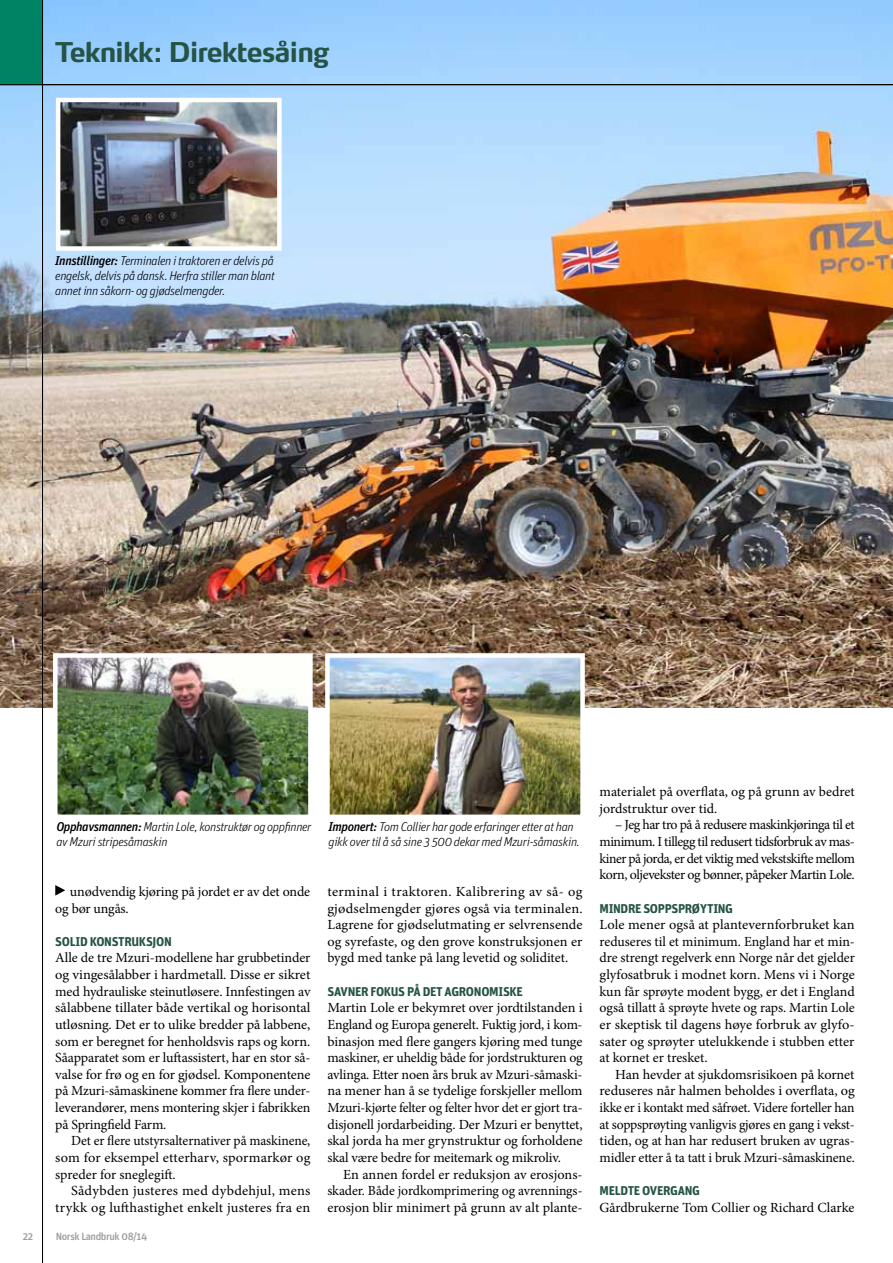
<style>
.page{position:relative;width:893px;height:1263px;background:#fff}
.page>*{position:absolute;margin:0;border:0;box-sizing:border-box;transform-origin:0 0}
.t1{font:700 27px "Max OT";letter-spacing:-.04em;color:#255346}
.t2{font:13.95px/16.6px "Minion Pro";letter-spacing:-.005em;color:#000;text-align:justify}
.t3{font:13.95px/16.6px "Minion Pro";letter-spacing:.015em;color:#000;text-align:right}
.t4{font:italic 300 12.75px/15px "Unit OT";letter-spacing:-.03em;color:#000}
.t5{font:700 12.75px "Unit OT";letter-spacing:-.025em;color:#255346}
.t6{font:500 10.5px "Unit OT";letter-spacing:-.04em;color:#9c9e9f}
.s1{font-weight:500}
</style>
<div class="page">
<img style="left:0;top:0;width:893px;height:708px">
<img style="left:61px;top:103px;width:216px;height:143px">
<div style="left:56px;top:98px;width:226px;height:153px;border:4px solid #fff"></div>
<svg style="left:55px;top:885px;width:10px;height:10px"></svg>
<img style="left:58px;top:658px;width:250px;height:156px">
<div style="left:53px;top:653px;width:260px;height:166px;border:4px solid #fff"></div>
<img style="left:330px;top:658px;width:250px;height:156px">
<div style="left:325px;top:653px;width:260px;height:166px;border:4px solid #fff"></div>
<div style="left:0;top:0;width:42px;height:84px;background:#008265"></div>
<hr style="left:0;top:84px;width:893px;height:1px;background:#000">
<hr style="left:42px;top:0;width:1px;height:1263px;background:#000">
<h1 class="t1" style="left:55px;top:34px;width:276px">Teknikk: Direktesåing</h1>
<p class="t4" style="left:55px;top:254px;width:221px;text-align:justify"><span class="s1">Innstillinger:</span> Terminalen i traktoren er delvis på engelsk, delvis på dansk. Herfra stiller man blant annet inn såkorn- og gjødselmengder.</p>
<p class="t4" style="left:56px;top:819px;width:257px"><span class="s1">Opphavsmannen:</span> Martin Lole, konstruktør og oppfinner av Mzuri stripesåmaskin</p>
<p class="t4" style="left:328px;top:819px;width:253px"><span class="s1">Imponert:</span> Tom Collier har gode erfaringer etter at han gikk over til å så sine 3 500 dekar med Mzuri-såmaskin.</p>
<p class="t2" style="left:55px;top:883px;width:256px;text-indent:15px">unødvendig kjøring på jordet er av det onde og bør ungås.</p>
<p class="t5" style="left:55px;top:933px;width:118px">SOLID KONSTRUKSJON</p>
<p class="t2" style="left:55px;top:950px;width:257px;text-align:left">Alle de tre Mzuri-modellene har grubbetinder og vingesålabber i hardmetall. Disse er sikret med hydrauliske steinutløsere. Innfestingen av sålabbene tillater både vertikal og horisontal utløsning. Det er to ulike bredder på labbene, som er beregnet for henholdsvis raps og korn.<br>Såapparatet som er luftassistert, har en stor så&shy;valse for frø og en for gjødsel. Komponentene på Mzuri-såmaskinene kommer fra flere under&shy;leverandører, mens montering skjer i fabrikken på Springfield Farm.</p>
<p class="t2" style="left:55px;top:1133px;width:257px;text-indent:16px">Det er flere utstyrsalternativer på maskinene, som for eksempel etterharv, spormarkør og spreder for sneglegift.</p>
<p class="t3" style="left:55px;top:1182px;width:257px">Sådybden justeres med dybdehjul, mens trykk og lufthastighet enkelt justeres fra en</p>
<p class="t6" style="left:23px;top:1230px;width:12px">22</p>
<p class="t6" style="left:56px;top:1230px;width:93px">Norsk Landbruk 08/14</p>
<p class="t2" style="left:327px;top:883px;width:257px">terminal i traktoren. Kalibrering av så- og gjødselmengder gjøres også via terminalen.<br>Lagrene for gjødselutmating er selvrensende og syrefaste, og den grove konstruksjonen er bygd med tanke på lang levetid og soliditet.</p>
<p class="t5" style="left:327px;top:983px;width:197px">SAVNER FOKUS PÅ DET AGRONOMISKE</p>
<p class="t2" style="left:327px;top:1000px;width:257px">Martin Lole er bekymret over jordtilstanden i England og Europa generelt. Fuktig jord, i kom&shy;binasjon med flere gangers kjøring med tunge maskiner, er uheldig både for jordstrukturen og avlinga. Etter noen års bruk av Mzuri-såmaski&shy;na mener han å se tydelige forskjeller mellom Mzuri-kjørte felter og felter hvor det er gjort tra&shy;disjonell jordarbeiding. Der Mzuri er benyttet, skal jorda ha mer grynstruktur og forholdene skal være bedre for meitemark og mikroliv.</p>
<p class="t2" style="left:327px;top:1166px;width:257px;text-indent:16px">En annen fordel er reduksjon av erosjons&shy;skader. Både jordkomprimering og avrennings&shy;erosjon blir minimert på grunn av alt plante-</p>
<p class="t2" style="left:600px;top:783px;width:257px">materialet på overflata, og på grunn av bedret jordstruktur over tid.</p>
<p class="t2" style="left:600px;top:817px;width:257px;text-indent:16px">– Jeg har tro på å redusere maskinkjøringa til et minimum. I tillegg til redusert tidsforbruk av mas&shy;kiner på jorda, er det viktig med vekstskifte mellom korn, oljevekster og bønner, påpeker Martin Lole.</p>
<p class="t5" style="left:600px;top:900px;width:135px">MINDRE SOPPSPRØYTING</p>
<p class="t2" style="left:600px;top:916px;width:257px;text-align:left">Lole mener også at plantevernforbruket kan reduseres til et minimum. England har et min&shy;dre strengt regelverk enn Norge når det gjelder glyfosatbruk i modnet korn. Mens vi i Norge kun får sprøyte modent bygg, er det i England også tillatt å sprøyte hvete og raps. Martin Lole er skeptisk til dagens høye forbruk av glyfo&shy;sater og sprøyter utelukkende i stubben etter at kornet er tresket.</p>
<p class="t2" style="left:600px;top:1066px;width:257px;text-indent:16px">Han hevder at sjukdomsrisikoen på kornet reduseres når halmen beholdes i overflata, og ikke er i kontakt med såfrøet. Videre forteller han at soppsprøyting vanligvis gjøres en gang i vekst&shy;tiden, og at han har redusert bruken av ugras&shy;midler etter å ta tatt i bruk Mzuri-såmaskinene.</p>
<p class="t5" style="left:600px;top:1183px;width:102px">MELDTE OVERGANG</p>
<p class="t2" style="left:600px;top:1199px;width:256px">Gårdbrukerne Tom Collier og Richard Clarke</p>
</div>
